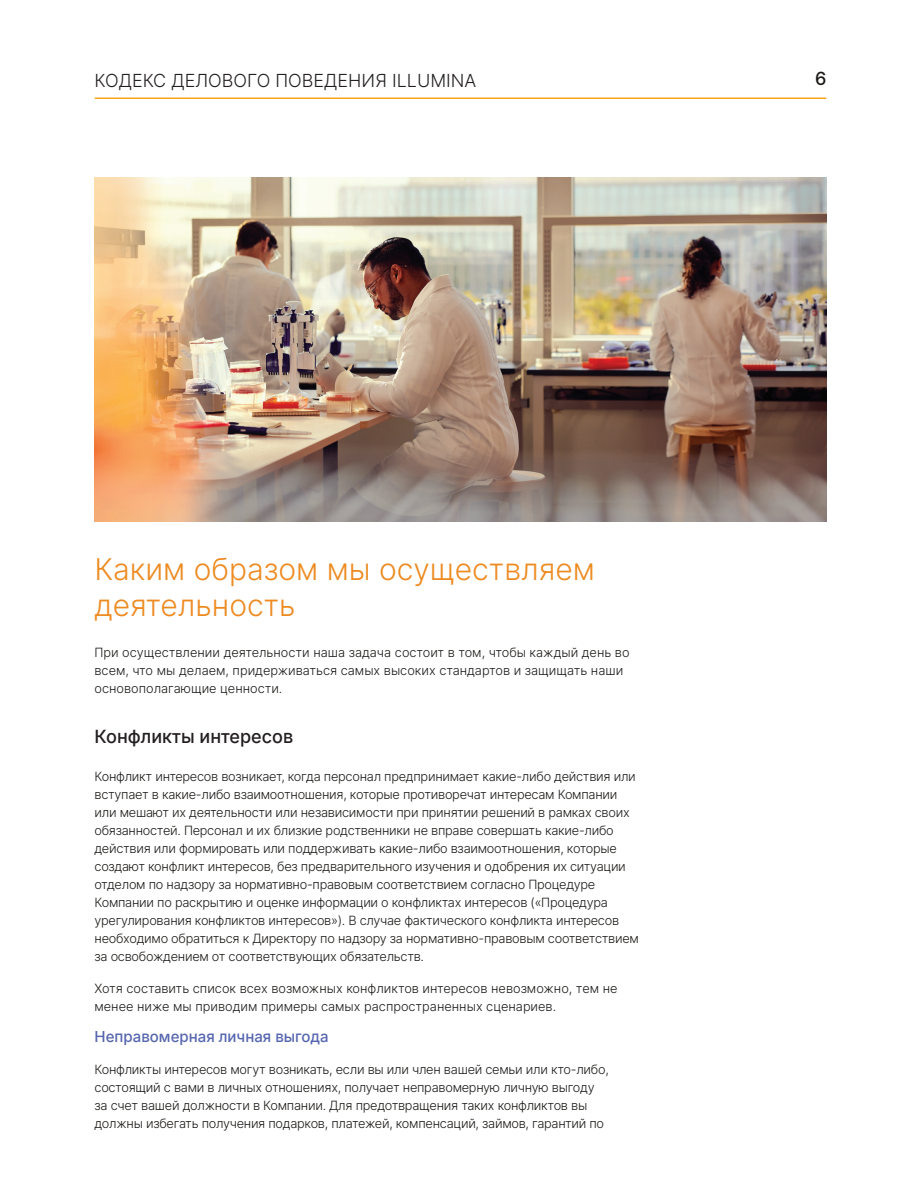
<style>
.page{position:relative;width:918px;height:1188px;background:#fff}
.page>*{position:absolute;margin:0;border:0;box-sizing:border-box;transform-origin:0 0}
.t1{font:30px/36px "Inter";color:#ed8b22}
.t2{font:18px "Inter";color:#231f20}
.t3{font:500 18px "Inter";color:#231f20}
.t4{font:500 18px "Inter";color:#1c1a18}
.t5{font:500 15px "Inter";color:#5666af}
.t6{font:12.75px/18px "Inter";letter-spacing:-.02em;color:#1c1a18}
.t7{font:12.75px/18px "Inter";color:#1c1a18}
</style>
<div class="page">
<hr style="left:95px;top:98px;width:731px;height:1px;background:#f9a31b">
<img style="left:94px;top:178px;width:732px;height:344px">
<h2 class="t2" style="left:94px;top:67px;width:383px">КОДЕКС ДЕЛОВОГО ПОВЕДЕНИЯ ILLUMINA</h2>
<h2 class="t4" style="left:815px;top:65px;width:13px">6</h2>
<h1 class="t1" style="left:94px;top:550px;width:502px">Каким образом мы осуществляем деятельность</h1>
<p class="t7" style="left:94px;top:643px;width:537px">При осуществлении деятельности наша задача состоит в том, чтобы каждый день во всем, что мы делаем, придерживаться самых высоких стандартов и защищать наши основополагающие ценности.</p>
<h2 class="t3" style="left:94px;top:723px;width:200px">Конфликты интересов</h2>
<p class="t6" style="left:94px;top:767px;width:546px">Конфликт интересов возникает, когда персонал предпринимает какие-либо действия или вступает в какие-либо взаимоотношения, которые противоречат интересам Компании или мешают их деятельности или независимости при принятии решений в рамках своих обязанностей. Персонал и их близкие родственники не вправе совершать какие-либо действия или формировать или поддерживать какие-либо взаимоотношения, которые создают конфликт интересов, без предварительного изучения и одобрения их ситуации отделом по надзору за нормативно-правовым соответствием согласно Процедуре Компании по раскрытию и оценке информации о конфликтах интересов («Процедура урегулирования конфликтов интересов»). В случае фактического конфликта интересов необходимо обратиться к Директору по надзору за нормативно-правовым соответствием за освобождением от соответствующих обязательств.</p>
<p class="t7" style="left:94px;top:979px;width:525px">Хотя составить список всех возможных конфликтов интересов невозможно, тем не менее ниже мы приводим примеры самых распространенных сценариев.</p>
<p class="t5" style="left:94px;top:1026px;width:236px">Неправомерная личная выгода</p>
<p class="t6" style="left:94px;top:1060px;width:516px">Конфликты интересов могут возникать, если вы или член вашей семьи или кто-либо, состоящий с вами в личных отношениях, получает неправомерную личную выгоду за счет вашей должности в Компании. Для предотвращения таких конфликтов вы должны избегать получения подарков, платежей, компенсаций, займов, гарантий по</p>
</div>
